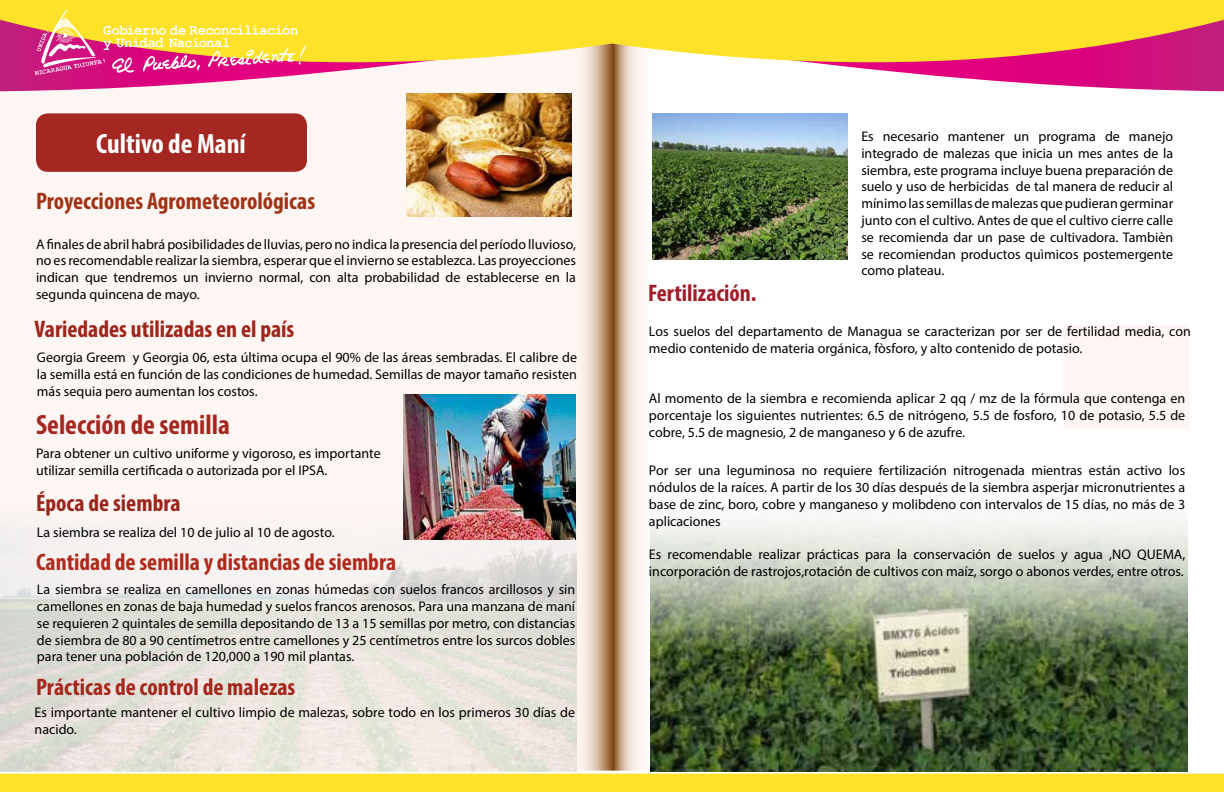
<style>
.page{position:relative;width:1224px;height:792px;background:#fff}
.page>*{position:absolute;margin:0;border:0;box-sizing:border-box;transform-origin:0 0}
.t1{font:700 condensed 28px "Myriad Pro";color:#a42721}
.t2{font:700 condensed 28px "Myriad Pro";color:#fff}
.t3{font:700 condensed 24px "Myriad Pro";color:#b02a1c}
.t4{font:700 condensed 24px "Myriad Pro";color:#a03316}
.t5{font:700 condensed 24px "Myriad Pro";color:#9d251c}
.t6{font:700 condensed 24px "Myriad Pro";color:#a5271c}
.t7{font:700 condensed 24px "Myriad Pro";color:#9a251d}
.t8{font:700 condensed 24px "Myriad Pro";color:#a21c2a}
.t9{font:14px/16.8px "Myriad Pro";color:#000;text-align:justify}
</style>
<div class="page">
<div style="left:0;top:0;width:612px;height:792px;background:#fef6f2"></div>
<div style="left:1063px;top:326px;width:127px;height:103px;background:#fef6f2"></div>
<svg style="left:571px;top:75px;width:84px;height:696px"></svg>
<svg style="left:0;top:75px;width:612px;height:16px"></svg>
<svg style="left:614px;top:75px;width:610px;height:16px"></svg>
<svg style="left:0;top:0;width:1224px;height:75px;background:#f5ba53"></svg>
<svg style="left:0;top:771px;width:1224px;height:21px;background:#fee33b"></svg>
<div style="left:36px;top:113px;width:271px;height:59px;background:#a42721;border-radius:12px"></div>
<img style="left:0;top:499px;width:577px;height:273px">
<img style="left:403px;top:394px;width:173px;height:145px">
<img style="left:650px;top:478px;width:538px;height:294px">
<img style="left:652px;top:113px;width:196px;height:146px">
<img style="left:406px;top:93px;width:165px;height:124px">
<h1 class="t2" style="left:96px;top:126px;width:151px">Cultivo de Maní</h1>
<h2 class="t4" style="left:36px;top:186px;width:281px">Proyecciones Agrometeorológicas</h2>
<p class="t9" style="left:36px;top:235px;width:542px">A finales de abril habrá posibilidades de lluvias, pero no indica la presencia del período lluvioso, no es recomendable realizar la siembra, esperar que el invierno se establezca. Las proyecciones indican que tendremos un invierno normal, con alta probabilidad de establecerse en la segunda quincena de mayo.</p>
<h2 class="t5" style="left:35px;top:314px;width:261px">Variedades utilizadas en el país</h2>
<p class="t9" style="left:37px;top:349px;width:542px">Georgia Greem y Georgia 06, esta última ocupa el 90% de las áreas sembradas. El calibre de la semilla está en función de las condiciones de humedad. Semillas de mayor tamaño resisten más sequia pero aumentan los costos.</p>
<h1 class="t1" style="left:36px;top:408px;width:195px">Selección de semilla</h1>
<p class="t9" style="left:36px;top:445px;width:346px">Para obtener un cultivo uniforme y vigoroso, es importante utilizar semilla certificada o autorizada por el IPSA.</p>
<h2 class="t7" style="left:36px;top:488px;width:146px">Época de siembra</h2>
<p class="t9" style="left:37px;top:523px;width:299px">La siembra se realiza del 10 de julio al 10 de agosto.</p>
<h2 class="t3" style="left:36px;top:547px;width:362px">Cantidad de semilla y distancias de siembra</h2>
<p class="t9" style="left:37px;top:581px;width:540px">La siembra se realiza en camellones en zonas húmedas con suelos francos arcillosos y sin camellones en zonas de baja humedad y suelos francos arenosos. Para una manzana de maní se requieren 2 quintales de semilla depositando de 13 a 15 semillas por metro, con distancias de siembra de 80 a 90 centímetros entre camellones y 25 centímetros entre los surcos dobles para tener una población de 120,000 a 190 mil plantas.</p>
<h2 class="t6" style="left:36px;top:672px;width:261px">Prácticas de control de malezas</h2>
<p class="t9" style="left:35px;top:704px;width:542px">Es importante mantener el cultivo limpio de malezas, sobre todo en los primeros 30 días de nacido.</p>
<p class="t9" style="left:861px;top:128px;width:313px">Es necesario mantener un programa de manejo integrado de malezas que inicia un mes antes de la siembra, este programa incluye buena preparación de suelo y uso de herbicidas de tal manera de reducir al mínimo las semillas de malezas que pudieran germinar junto con el cultivo. Antes de que el cultivo cierre calle se recomienda dar un pase de cultivadora. Tambièn se recomiendan productos quìmicos postemergente como plateau.</p>
<h2 class="t8" style="left:648px;top:278px;width:110px">Fertilización.</h2>
<p class="t9" style="left:649px;top:323px;width:543px">Los suelos del departamento de Managua se caracterizan por ser de fertilidad media, con medio contenido de materia orgánica, fòsforo, y alto contenido de potasio.</p>
<p class="t9" style="left:649px;top:390px;width:538px">Al momento de la siembra e recomienda aplicar 2 qq / mz de la fórmula que contenga en porcentaje los siguientes nutrientes: 6.5 de nitrógeno, 5.5 de fosforo, 10 de potasio, 5.5 de cobre, 5.5 de magnesio, 2 de manganeso y 6 de azufre.</p>
<p class="t9" style="left:649px;top:462px;width:538px">Por ser una leguminosa no requiere fertilización nitrogenada mientras están activo los nódulos de la raíces. A partir de los 30 días después de la siembra asperjar micronutrientes a base de zinc, boro, cobre y manganeso y molibdeno con intervalos de 15 días, no más de 3 aplicaciones</p>
<p class="t9" style="left:649px;top:546px;width:538px">Es recomendable realizar prácticas para la conservación de suelos y agua ,NO QUEMA, incorporación de rastrojos,rotación de cultivos con maíz, sorgo o abonos verdes, entre otros.</p>
</div>
